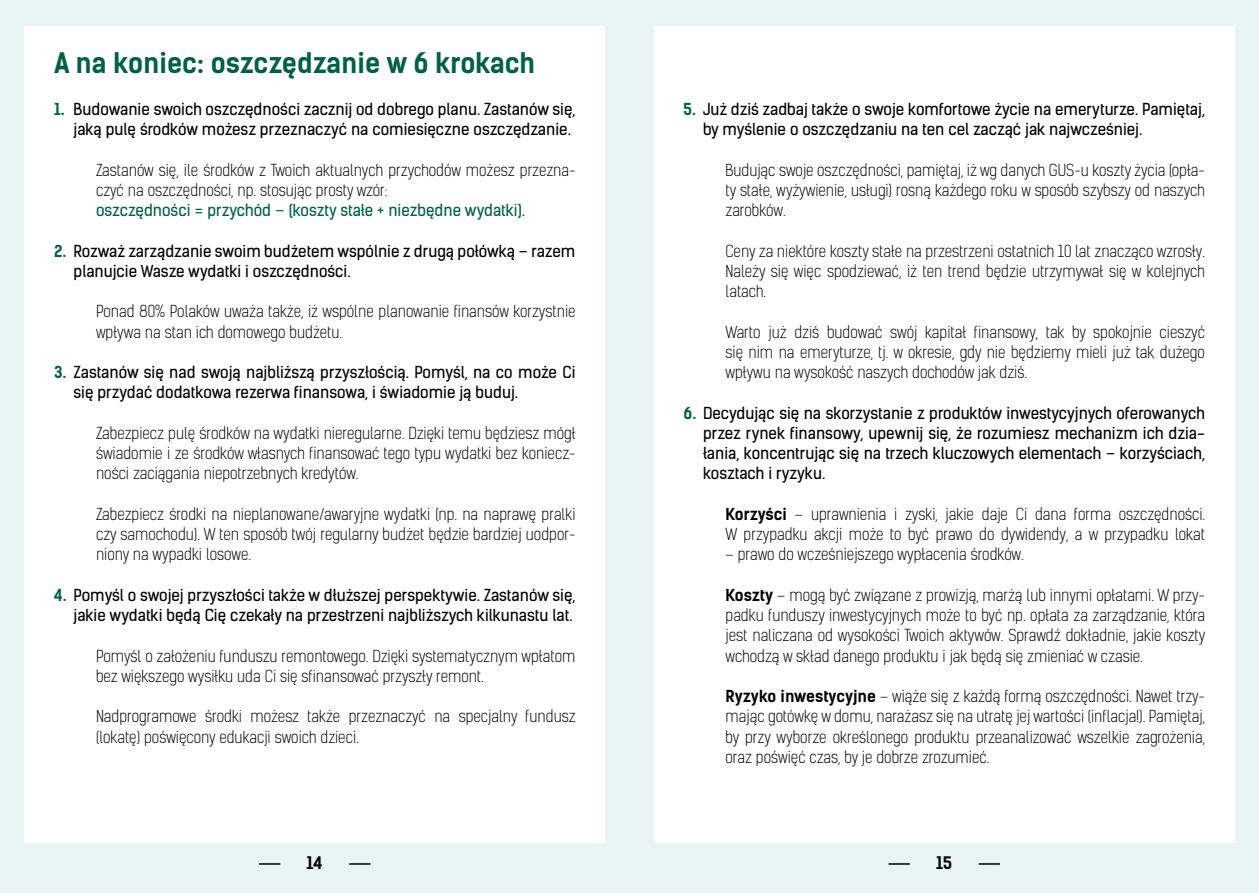
<style>
.page{position:relative;width:1259px;height:893px;background:#fff}
.page>*{position:absolute;margin:0;border:0;box-sizing:border-box;transform-origin:0 0}
.t1{font:700 27px "Kelson Sans";color:#006047}
.t2{font:700 16.5px "Kelson Sans";color:#000}
.t3{font:300 15.75px/20.2px "Kelson Sans";color:#000;text-align:justify}
.t4{font:15.75px/20.2px "Kelson Sans";color:#000}
.t5{font:15.75px "Kelson Sans";color:#006047}
.s1{font-weight:700;color:#006047}
.s2{font-weight:700}
</style>
<div class="page">
<div style="left:0;top:0;width:629px;height:893px;background:#e7f4f2"></div>
<div style="left:629px;top:0;width:630px;height:893px;background:#e7f4f2"></div>
<div style="left:654px;top:26px;width:580px;height:817px;background:#fff"></div>
<div style="left:24px;top:26px;width:581px;height:817px;background:#fff"></div>
<hr style="left:888px;top:863px;width:21px;height:2px;background:#000">
<hr style="left:978px;top:863px;width:22px;height:2px;background:#000">
<hr style="left:259px;top:863px;width:21px;height:2px;background:#000">
<hr style="left:349px;top:863px;width:21px;height:2px;background:#000">
<h1 class="t1" style="left:54px;top:46px;width:482px">A na koniec: oszczędzanie w 6 krokach</h1>
<p class="t4" style="left:54px;top:99px;width:523px;text-align:right"><span class="s1">1.</span> Budowanie swoich oszczędności zacznij od dobrego planu. Zastanów się, jaką pulę środków możesz przeznaczyć na comiesięczne oszczędzanie.</p>
<p class="t3" style="left:96px;top:160px;width:481px">Zastanów się, ile środków z Twoich aktualnych przychodów możesz przezna&shy;czyć na oszczędności, np. stosując prosty wzór:</p>
<p class="t5" style="left:96px;top:200px;width:430px">oszczędności = przychód – (koszty stałe + niezbędne wydatki).</p>
<p class="t4" style="left:74px;top:241px;width:503px;text-indent:-19px"><span class="s1">2.</span> Rozważ zarządzanie swoim budżetem wspólnie z drugą połówką – razem planujcie Wasze wydatki i oszczędności.</p>
<p class="t3" style="left:96px;top:302px;width:481px">Ponad 80% Polaków uważa także, iż wspólne planowanie finansów korzystnie wpływa na stan ich domowego budżetu.</p>
<p class="t4" style="left:74px;top:362px;width:503px;text-indent:-19px"><span class="s1">3.</span> Zastanów się nad swoją najbliższą przyszłością. Pomyśl, na co może Ci się przydać dodatkowa rezerwa finansowa, i świadomie ją buduj.</p>
<p class="t3" style="left:96px;top:423px;width:481px">Zabezpiecz pulę środków na wydatki nieregularne. Dzięki temu będziesz mógł świadomie i ze środków własnych finansować tego typu wydatki bez koniecz&shy;ności zaciągania niepotrzebnych kredytów.</p>
<p class="t3" style="left:96px;top:504px;width:481px">Zabezpiecz środki na nieplanowane/awaryjne wydatki (np. na naprawę pralki czy samochodu). W ten sposób twój regularny budżet będzie bardziej uodpor&shy;niony na wypadki losowe.</p>
<p class="t4" style="left:54px;top:585px;width:523px;text-align:right"><span class="s1">4.</span> Pomyśl o swojej przyszłości także w dłuższej perspektywie. Zastanów się, jakie wydatki będą Cię czekały na przestrzeni najbliższych kilkunastu lat.</p>
<p class="t3" style="left:96px;top:646px;width:481px">Pomyśl o założeniu funduszu remontowego. Dzięki systematycznym wpłatom bez większego wysiłku uda Ci się sfinansować przyszły remont.</p>
<p class="t3" style="left:96px;top:707px;width:481px">Nadprogramowe środki możesz także przeznaczyć na specjalny fundusz (lokatę) poświęcony edukacji swoich dzieci.</p>
<p class="t4" style="left:703px;top:99px;width:503px;text-indent:-19px"><span class="s1">5.</span> Już dziś zadbaj także o swoje komfortowe życie na emeryturze. Pamiętaj, by myślenie o oszczędzaniu na ten cel zacząć jak najwcześniej.</p>
<p class="t3" style="left:725px;top:160px;width:481px">Budując swoje oszczędności, pamiętaj, iż wg danych GUS-u koszty życia (opła&shy;ty stałe, wyżywienie, usługi) rosną każdego roku w sposób szybszy od naszych zarobków.</p>
<p class="t3" style="left:725px;top:241px;width:481px">Ceny za niektóre koszty stałe na przestrzeni ostatnich 10 lat znacząco wzrosły.<br>Należy się więc spodziewać, iż ten trend będzie utrzymywał się w kolejnych latach.</p>
<p class="t3" style="left:725px;top:322px;width:481px">Warto już dziś budować swój kapitał finansowy, tak by spokojnie cieszyć się nim na emeryturze, tj. w okresie, gdy nie będziemy mieli już tak dużego wpływu na wysokość naszych dochodów jak dziś.</p>
<p class="t4" style="left:703px;top:403px;width:503px;text-align:justify;text-indent:-19px"><span class="s1">6.</span> Decydując się na skorzystanie z produktów inwestycyjnych oferowanych przez rynek finansowy, upewnij się, że rozumiesz mechanizm ich dzia&shy;łania, koncentrując się na trzech kluczowych elementach – korzyściach, kosztach i ryzyku.</p>
<p class="t3" style="left:725px;top:504px;width:481px"><span class="s2">Korzyści</span> – uprawnienia i zyski, jakie daje Ci dana forma oszczędności.<br>W przypadku akcji może to być prawo do dywidendy, a w przypadku lokat</p>
<p class="t3" style="left:725px;top:545px;width:300px">– prawo do wcześniejszego wypłacenia środków.</p>
<p class="t3" style="left:725px;top:585px;width:481px"><span class="s2">Koszty</span> – mogą być związane z prowizją, marżą lub innymi opłatami. W przy&shy;padku funduszy inwestycyjnych może to być np. opłata za zarządzanie, która jest naliczana od wysokości Twoich aktywów. Sprawdź dokładnie, jakie koszty wchodzą w skład danego produktu i jak będą się zmieniać w czasie.</p>
<p class="t3" style="left:725px;top:686px;width:481px"><span class="s2">Ryzyko inwestycyjne</span> – wiąże się z każdą formą oszczędności. Nawet trzy&shy;mając gotówkę w domu, narażasz się na utratę jej wartości (inflacja!). Pamiętaj, by przy wyborze określonego produktu przeanalizować wszelkie zagrożenia, oraz poświęć czas, by je dobrze zrozumieć.</p>
<p class="t2" style="left:306px;top:853px;width:18px">14</p>
<p class="t2" style="left:936px;top:853px;width:17px">15</p>
</div>
